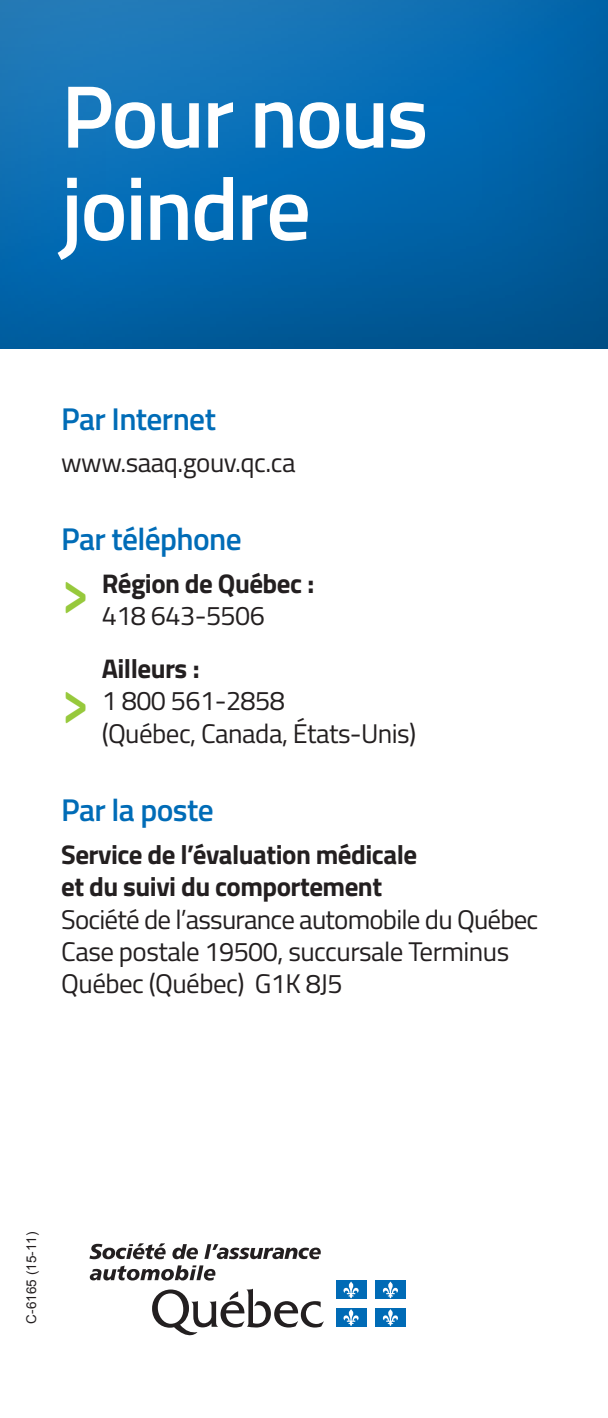
<style>
.page{position:relative;width:608px;height:1418px;background:#fff}
.page>*{position:absolute;margin:0;border:0;box-sizing:border-box;transform-origin:0 0}
.t1{font:600 88.88px/92.2px "Titillium";letter-spacing:-.025em;color:#fff}
.t2{font:700 63.68px "Calibri";color:#97c93c;scale:.75 1}
.t3{font:600 31.5px "Titillium";letter-spacing:-.02em;color:#006cb7}
.t4{font:27px/32.4px "Titillium";letter-spacing:-.02em;color:#231f20}
.t5{font:700 27px "Titillium";letter-spacing:-.02em;color:#231f20}
.Texte_courant{font:13.5px "Arial";color:#231f20}
.s1{font-weight:700}
</style>
<div class="page">
<div style="left:0;top:0;width:608px;height:351px;background:#231f20;opacity:.39"></div>
<svg style="left:152px;top:1288px;width:172px;height:47px"></svg>
<svg style="left:89px;top:1243px;width:77px;height:16px"></svg>
<svg style="left:172px;top:1244px;width:26px;height:15px"></svg>
<svg style="left:204px;top:1244px;width:117px;height:15px"></svg>
<svg style="left:90px;top:1265px;width:125px;height:15px"></svg>
<div style="left:336px;top:1280px;width:30px;height:19px;background:#006bb6"></div>
<svg style="left:343px;top:1281px;width:16px;height:17px"></svg>
<div style="left:375px;top:1280px;width:30px;height:19px;background:#006bb6"></div>
<svg style="left:382px;top:1281px;width:16px;height:17px"></svg>
<div style="left:336px;top:1308px;width:30px;height:18px;background:#006bb6"></div>
<svg style="left:343px;top:1309px;width:16px;height:17px"></svg>
<div style="left:375px;top:1308px;width:30px;height:18px;background:#006bb6"></div>
<svg style="left:382px;top:1309px;width:16px;height:17px"></svg>
<p class="t1" style="left:61px;top:66px;width:368px">Pour nous joindre</p>
<p class="t3" style="left:61px;top:395px;width:156px">Par Internet</p>
<p class="t4" style="left:61px;top:445px;width:236px">www.saaq.gouv.qc.ca</p>
<p class="t3" style="left:61px;top:516px;width:182px">Par téléphone</p>
<p class="t5" style="left:102px;top:563px;width:214px">Région de Québec :</p>
<p class="t4" style="left:102px;top:598px;width:165px">418 643-5506</p>
<p class="t5" style="left:102px;top:648px;width:99px">Ailleurs :</p>
<p class="t4" style="left:102px;top:683px;width:316px">1 800 561-2858<br>(Québec, Canada, États-Unis)</p>
<p class="t2" style="left:63px;top:554px;width:33px">&gt;</p>
<p class="t2" style="left:63px;top:664px;width:33px">&gt;</p>
<p class="t3" style="left:61px;top:786px;width:154px">Par la poste</p>
<p class="t4" style="left:61px;top:837px;width:478px"><span class="s1">Service de l’évaluation médicale<br>et du suivi du comportement<br></span>Société de l’assurance automobile du Québec Case postale 19500, succursale Terminus Québec (Québec) G1K 8J5</p>
<p class="Texte_courant" style="left:22px;top:1323px;width:93px;rotate:-90deg">C-6165 (15-11)</p>
</div>
